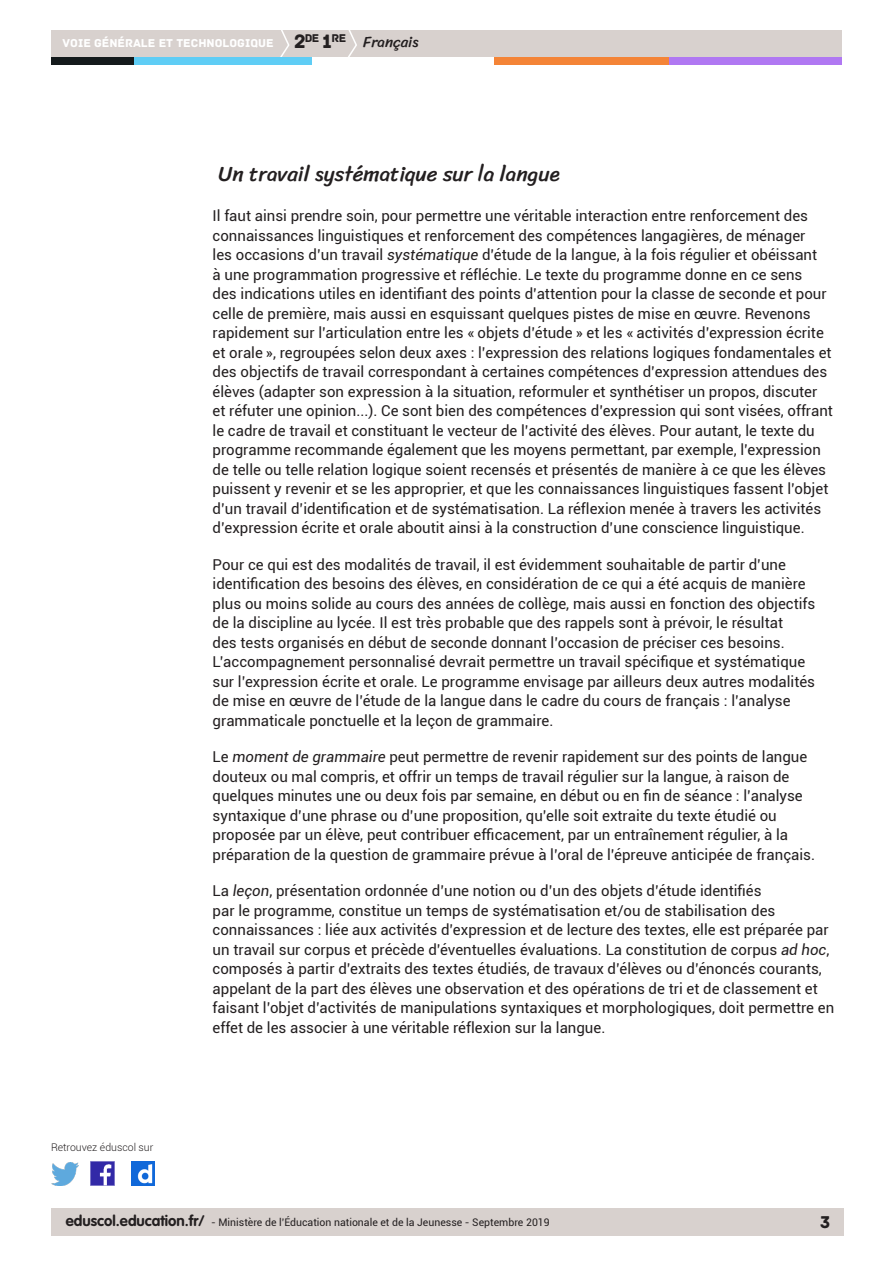
<style>
.page{position:relative;width:893px;height:1263px;background:#fff}
.page>*{position:absolute;margin:0;border:0;box-sizing:border-box;transform-origin:0 0}
._02_titre_1{font:21px "Sriracha";color:#231f20}
.t1{font:18px "Archive";color:#231f20}
.Texte_courant{font:15px/19.5px "Roboto";color:#231f20}
.t2{font:15px "Sriracha";color:#231f20}
.t3{font:12px "Archive";color:#fff}
.t4{font:11.85px "Archive";color:#231f20}
.t5{font:10.5px "Roboto";color:#231f20}
.t6{font:300 10.5px "Roboto";color:#231f20}
.s1{font-size:20.4px}
.s2{font-style:italic}
.s3{font-family:"VAG Rounded Std";font-weight:700;font-size:15px}
</style>
<div class="page">
<div style="left:51px;top:1209px;width:792px;height:27px;background:#d8d1ce"></div>
<div style="left:51px;top:30px;width:791px;height:27px;background:#d8d1ce"></div>
<svg style="left:280px;top:30px;width:10px;height:27px"></svg>
<svg style="left:348px;top:30px;width:9px;height:27px"></svg>
<div style="left:133px;top:57px;width:179px;height:8px;background:#5fcdf5"></div>
<div style="left:51px;top:57px;width:82px;height:8px;background:#141a1c"></div>
<div style="left:667px;top:57px;width:175px;height:8px;background:#b078f2"></div>
<div style="left:494px;top:57px;width:175px;height:8px;background:#f48437"></div>
<img style="left:91px;top:1162px;width:23px;height:23px">
<img style="left:51px;top:1163px;width:28px;height:22px">
<img style="left:132px;top:1162px;width:22px;height:23px">
<p class="t4" style="left:294px;top:31px;width:54px"><span class="s1">2</span>DE <span class="s1">1</span>RE</p>
<p class="t3" style="left:63px;top:36px;width:212px">VOIE GÉNÉRALE ET TECHNOLOGIQUE</p>
<p class="t2" style="left:363px;top:33px;width:57px">Français</p>
<p class="t6" style="left:51px;top:1140px;width:104px">Retrouvez éduscol sur</p>
<p class="_02_titre_1" style="left:219px;top:161px;width:343px">Un travail systématique sur la langue</p>
<p class="Texte_courant" style="left:213px;top:206px;width:622px">Il faut ainsi prendre soin, pour permettre une véritable interaction entre renforcement des connaissances linguistiques et renforcement des compétences langagières, de ménager<br>les occasions d’un travail <span class="s2">systématique</span> d’étude de la langue, à la fois régulier et obéissant<br>à une programmation progressive et réfléchie. Le texte du programme donne en ce sens<br>des indications utiles en identifiant des points d’attention pour la classe de seconde et pour celle de première, mais aussi en esquissant quelques pistes de mise en œuvre. Revenons rapidement sur l’articulation entre les « objets d’étude » et les « activités d’expression écrite et orale », regroupées selon deux axes : l’expression des relations logiques fondamentales et des objectifs de travail correspondant à certaines compétences d’expression attendues des élèves (adapter son expression à la situation, reformuler et synthétiser un propos, discuter et réfuter une opinion...). Ce sont bien des compétences d’expression qui sont visées, offrant le cadre de travail et constituant le vecteur de l’activité des élèves. Pour autant, le texte du programme recommande également que les moyens permettant, par exemple, l’expression de telle ou telle relation logique soient recensés et présentés de manière à ce que les élèves puissent y revenir et se les approprier, et que les connaissances linguistiques fassent l’objet d’un travail d’identification et de systématisation. La réflexion menée à travers les activités d’expression écrite et orale aboutit ainsi à la construction d’une conscience linguistique.</p>
<p class="Texte_courant" style="left:213px;top:554px;width:604px">Pour ce qui est des modalités de travail, il est évidemment souhaitable de partir d’une identification des besoins des élèves, en considération de ce qui a été acquis de manière plus ou moins solide au cours des années de collège, mais aussi en fonction des objectifs de la discipline au lycée. Il est très probable que des rappels sont à prévoir, le résultat<br>des tests organisés en début de seconde donnant l’occasion de préciser ces besoins.<br>L’accompagnement personnalisé devrait permettre un travail spécifique et systématique sur l’expression écrite et orale. Le programme envisage par ailleurs deux autres modalités de mise en œuvre de l’étude de la langue dans le cadre du cours de français : l’analyse grammaticale ponctuelle et la leçon de grammaire.</p>
<p class="Texte_courant" style="left:213px;top:747px;width:604px">Le <span class="s2">moment de grammaire</span> peut permettre de revenir rapidement sur des points de langue douteux ou mal compris, et offrir un temps de travail régulier sur la langue, à raison de quelques minutes une ou deux fois par semaine, en début ou en fin de séance : l’analyse syntaxique d’une phrase ou d’une proposition, qu’elle soit extraite du texte étudié ou proposée par un élève, peut contribuer efficacement, par un entraînement régulier, à la préparation de la question de grammaire prévue à l’oral de l’épreuve anticipée de français.</p>
<p class="Texte_courant" style="left:213px;top:881px;width:623px">La <span class="s2">leçon</span>, présentation ordonnée d’une notion ou d’un des objets d’étude identifiés<br>par le programme, constitue un temps de systématisation et/ou de stabilisation des connaissances : liée aux activités d’expression et de lecture des textes, elle est préparée par un travail sur corpus et précède d’éventuelles évaluations. La constitution de corpus <span class="s2">ad hoc</span>, composés à partir d’extraits des textes étudiés, de travaux d’élèves ou d’énoncés courants, appelant de la part des élèves une observation et des opérations de tri et de classement et faisant l’objet d’activités de manipulations syntaxiques et morphologiques, doit permettre en effet de les associer à une véritable réflexion sur la langue.</p>
<p class="t5" style="left:66px;top:1215px;width:485px"><span class="s3">eduscol.education.fr/</span> - Ministère de l’Éducation nationale et de la Jeunesse - Septembre 2019</p>
<p class="t1" style="left:820px;top:1211px;width:12px">3</p>
</div>
